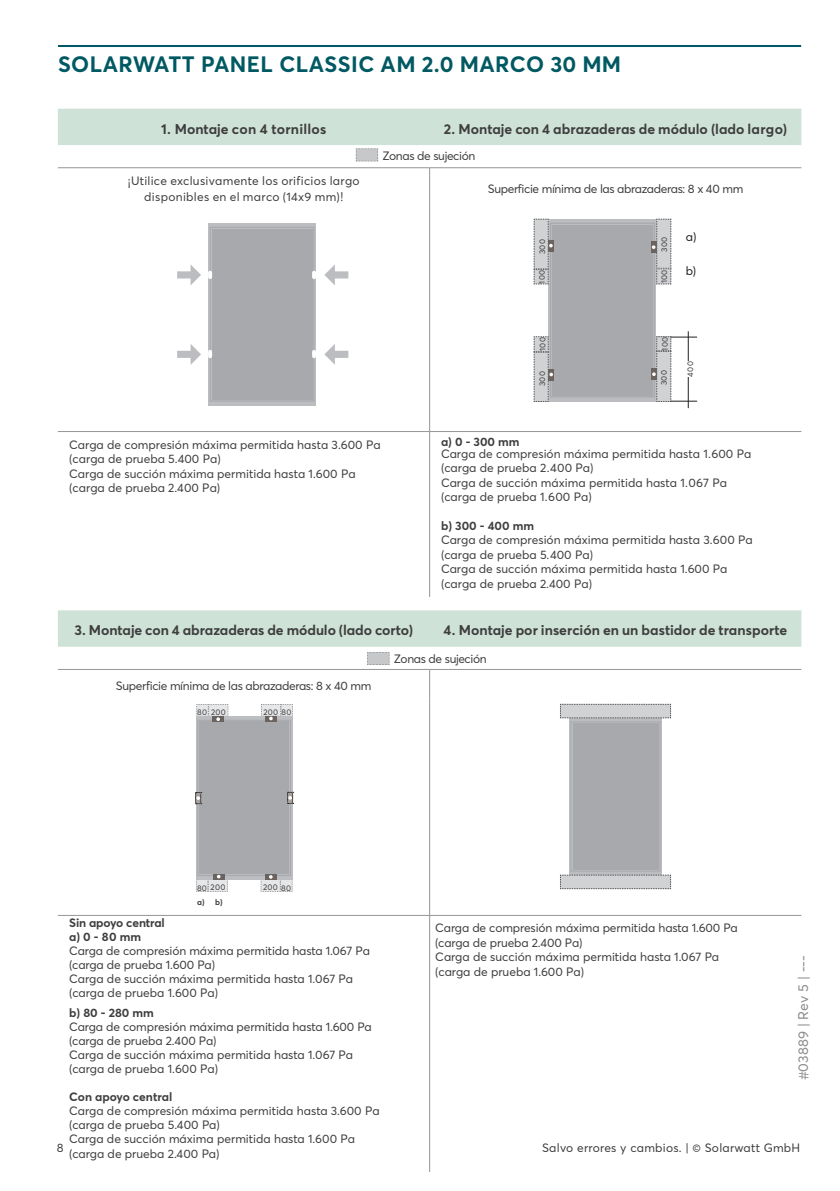
<style>
.page{position:relative;width:840px;height:1191px;background:#fff}
.page>*{position:absolute;margin:0;border:0;box-sizing:border-box;transform-origin:0 0}
.t1{font:700 22px "Averta";letter-spacing:.02em;color:#005962}
.t2{font:700 14px "Averta";color:#3e3e3f}
.t3{font:14px "Averta";color:rgb(25 25 25/.5)}
.t4{font:12px/14.4px "Averta";color:#3e3e3f}
.t5{font:12px "Averta";letter-spacing:-.03em;color:#3e3e3f}
.t6{font:12px/16px "Averta";letter-spacing:.025em;color:#3e3e3f;text-align:center}
.t7{font:700 12px/14px "Averta";color:#3e3e3f}
.t8{font:12px "Averta";letter-spacing:.02em;color:#3e3e3f}
.t9{font:12px "Averta";color:#231f20}
.t10{font:8px "Averta";letter-spacing:.04em;color:#3e3e3f}
.t11{font:700 8px "Averta";color:#3e3e3f}
</style>
<div class="page">
<hr style="left:58px;top:45px;width:742px;height:2px;background:#005962">
<hr style="left:429px;top:168px;width:1px;height:39px;background:#939598">
<hr style="left:429px;top:207px;width:1px;height:224px;background:#939598">
<hr style="left:429px;top:432px;width:1px;height:165px;background:#939598">
<hr style="left:58px;top:431px;width:371px;height:1px;background:#939598">
<hr style="left:429px;top:431px;width:372px;height:1px;background:#939598">
<hr style="left:58px;top:167px;width:371px;height:1px;background:#939598">
<hr style="left:429px;top:167px;width:372px;height:1px;background:#939598">
<svg style="left:58px;top:109px;width:743px;height:53px"></svg>
<div style="left:548px;top:219px;width:108px;height:182px;background:#bcbdc0"></div>
<div style="left:549px;top:223px;width:105px;height:174px;border:1px solid #a8a9ad"></div>
<div style="left:552px;top:225px;width:100px;height:170px;background:#a8a9ad"></div>
<svg style="left:651px;top:219px;width:20px;height:66px"></svg>
<svg style="left:533px;top:336px;width:19px;height:66px"></svg>
<svg style="left:533px;top:219px;width:19px;height:66px"></svg>
<hr style="left:687px;top:331px;width:1px;height:77px;background:#231f20">
<svg style="left:651px;top:336px;width:45px;height:66px"></svg>
<div style="left:208px;top:223px;width:108px;height:182px;background:#bcbdc0"></div>
<div style="left:209px;top:227px;width:105px;height:174px;border:1px solid #a8a9ad"></div>
<div style="left:212px;top:229px;width:100px;height:170px;background:#a8a9ad"></div>
<svg style="left:324px;top:264px;width:24px;height:21px"></svg>
<svg style="left:177px;top:344px;width:24px;height:21px"></svg>
<svg style="left:324px;top:344px;width:24px;height:21px"></svg>
<svg style="left:177px;top:264px;width:24px;height:21px"></svg>
<svg style="left:312px;top:352px;width:4px;height:4px"></svg>
<svg style="left:208px;top:352px;width:4px;height:4px"></svg>
<svg style="left:312px;top:273px;width:4px;height:4px"></svg>
<svg style="left:208px;top:273px;width:4px;height:4px"></svg>
<hr style="left:58px;top:915px;width:371px;height:1px;background:#939598">
<hr style="left:429px;top:915px;width:372px;height:1px;background:#939598">
<hr style="left:429px;top:698px;width:1px;height:217px;background:#939598">
<hr style="left:429px;top:915px;width:1px;height:257px;background:#939598">
<svg style="left:196px;top:716px;width:96px;height:163px"></svg>
<div style="left:197px;top:719px;width:94px;height:157px;border:1px solid #a8a9ad"></div>
<div style="left:199px;top:721px;width:89px;height:153px;background:#a8a9ad"></div>
<svg style="left:196px;top:874px;width:32px;height:18px"></svg>
<svg style="left:196px;top:704px;width:32px;height:17px"></svg>
<svg style="left:261px;top:704px;width:32px;height:16px"></svg>
<svg style="left:195px;top:792px;width:7px;height:12px"></svg>
<svg style="left:287px;top:792px;width:6px;height:12px"></svg>
<div style="left:265px;top:874px;width:11px;height:5px;background:#6b6360"></div>
<svg style="left:260px;top:875px;width:33px;height:17px"></svg>
<div style="left:568px;top:718px;width:93px;height:157px;background:#bcbdc0"></div>
<div style="left:570px;top:721px;width:90px;height:150px;border:1px solid #a8a9ad"></div>
<div style="left:572px;top:723px;width:86px;height:146px;background:#a8a9ad"></div>
<svg style="left:560px;top:874px;width:110px;height:15px;background:#c6c7c9"></svg>
<svg style="left:560px;top:704px;width:110px;height:14px;background:#c8c9cb"></svg>
<svg style="left:58px;top:610px;width:743px;height:88px"></svg>
<h1 class="t1" style="left:58px;top:49px;width:564px">SOLARWATT PANEL CLASSIC AM 2.0 MARCO 30 MM</h1>
<p class="t2" style="left:161px;top:119px;width:167px">1. Montaje con 4 tornillos</p>
<p class="t2" style="left:443px;top:119px;width:345px">2. Montaje con 4 abrazaderas de módulo (lado largo)</p>
<p class="t5" style="left:382px;top:147px;width:94px">Zonas de sujeción</p>
<p class="t6" style="left:128px;top:172px;width:233px">¡Utilice exclusivamente los orificios largo disponibles en el marco (14x9 mm)!</p>
<p class="t5" style="left:487px;top:181px;width:257px">Superficie mínima de las abrazaderas: 8 x 40 mm</p>
<p class="t10" style="left:658px;top:252px;width:17px;rotate:-90deg">300</p>
<p class="t9" style="left:685px;top:229px;width:12px">a)</p>
<p class="t9" style="left:685px;top:263px;width:12px">b)</p>
<p class="t10" style="left:536px;top:254px;width:17px;rotate:-90deg">300</p>
<p class="t10" style="left:658px;top:283px;width:15px;rotate:-90deg">100</p>
<p class="t10" style="left:536px;top:284px;width:15px;rotate:-90deg">100</p>
<p class="t10" style="left:537px;top:351px;width:15px;rotate:-90deg">100</p>
<p class="t10" style="left:659px;top:351px;width:15px;rotate:-90deg">100</p>
<p class="t10" style="left:536px;top:386px;width:17px;rotate:-90deg">300</p>
<p class="t10" style="left:658px;top:385px;width:17px;rotate:-90deg">300</p>
<p class="t10" style="left:684px;top:377px;width:17px;rotate:-90deg">400</p>
<p class="t4" style="left:69px;top:437px;width:313px">Carga de compresión máxima permitida hasta 3.600 Pa (carga de prueba 5.400 Pa)<br>Carga de succión máxima permitida hasta 1.600 Pa (carga de prueba 2.400 Pa)</p>
<p class="t7" style="left:441px;top:434px;width:80px">a) 0 - 300 mm</p>
<p class="t4" style="left:441px;top:446px;width:311px">Carga de compresión máxima permitida hasta 1.600 Pa (carga de prueba 2.400 Pa)<br>Carga de succión máxima permitida hasta 1.067 Pa (carga de prueba 1.600 Pa)</p>
<p class="t7" style="left:441px;top:518px;width:95px">b) 300 - 400 mm</p>
<p class="t4" style="left:441px;top:532px;width:313px">Carga de compresión máxima permitida hasta 3.600 Pa (carga de prueba 5.400 Pa)<br>Carga de succión máxima permitida hasta 1.600 Pa (carga de prueba 2.400 Pa)</p>
<p class="t2" style="left:74px;top:620px;width:340px">3. Montaje con 4 abrazaderas de módulo (lado corto)</p>
<p class="t2" style="left:443px;top:620px;width:345px">4. Montaje por inserción en un bastidor de transporte</p>
<p class="t5" style="left:116px;top:677px;width:257px">Superficie mínima de las abrazaderas: 8 x 40 mm</p>
<p class="t10" style="left:197px;top:707px;width:30px">80 200</p>
<p class="t10" style="left:263px;top:706px;width:30px">200 80</p>
<p class="t5" style="left:393px;top:651px;width:94px">Zonas de sujeción</p>
<p class="t10" style="left:197px;top:882px;width:30px">80 200</p>
<p class="t10" style="left:263px;top:882px;width:30px">200 80</p>
<p class="t11" style="left:197px;top:897px;width:27px">a) b)</p>
<p class="t7" style="left:69px;top:915px;width:97px">Sin apoyo central a) 0 - 80 mm</p>
<p class="t4" style="left:69px;top:943px;width:302px">Carga de compresión máxima permitida hasta 1.067 Pa (carga de prueba 1.600 Pa)<br>Carga de succión máxima permitida hasta 1.067 Pa (carga de prueba 1.600 Pa)</p>
<p class="t7" style="left:69px;top:1005px;width:86px">b) 80 - 280 mm</p>
<p class="t4" style="left:69px;top:1019px;width:304px">Carga de compresión máxima permitida hasta 1.600 Pa (carga de prueba 2.400 Pa)<br>Carga de succión máxima permitida hasta 1.067 Pa (carga de prueba 1.600 Pa)</p>
<p class="t7" style="left:69px;top:1089px;width:104px">Con apoyo central</p>
<p class="t4" style="left:69px;top:1103px;width:312px">Carga de compresión máxima permitida hasta 3.600 Pa (carga de prueba 5.400 Pa)<br>Carga de succión máxima permitida hasta 1.600 Pa (carga de prueba 2.400 Pa)</p>
<p class="t4" style="left:435px;top:920px;width:304px">Carga de compresión máxima permitida hasta 1.600 Pa (carga de prueba 2.400 Pa)<br>Carga de succión máxima permitida hasta 1.067 Pa (carga de prueba 1.600 Pa)</p>
<p class="t3" style="left:792px;top:1080px;width:127px;rotate:-90deg">#03889 | Rev 5 | ---</p>
<p class="t4" style="left:57px;top:1140px;width:8px">8</p>
<p class="t8" style="left:542px;top:1139px;width:259px">Salvo errores y cambios. | © Solarwatt GmbH</p>
</div>
